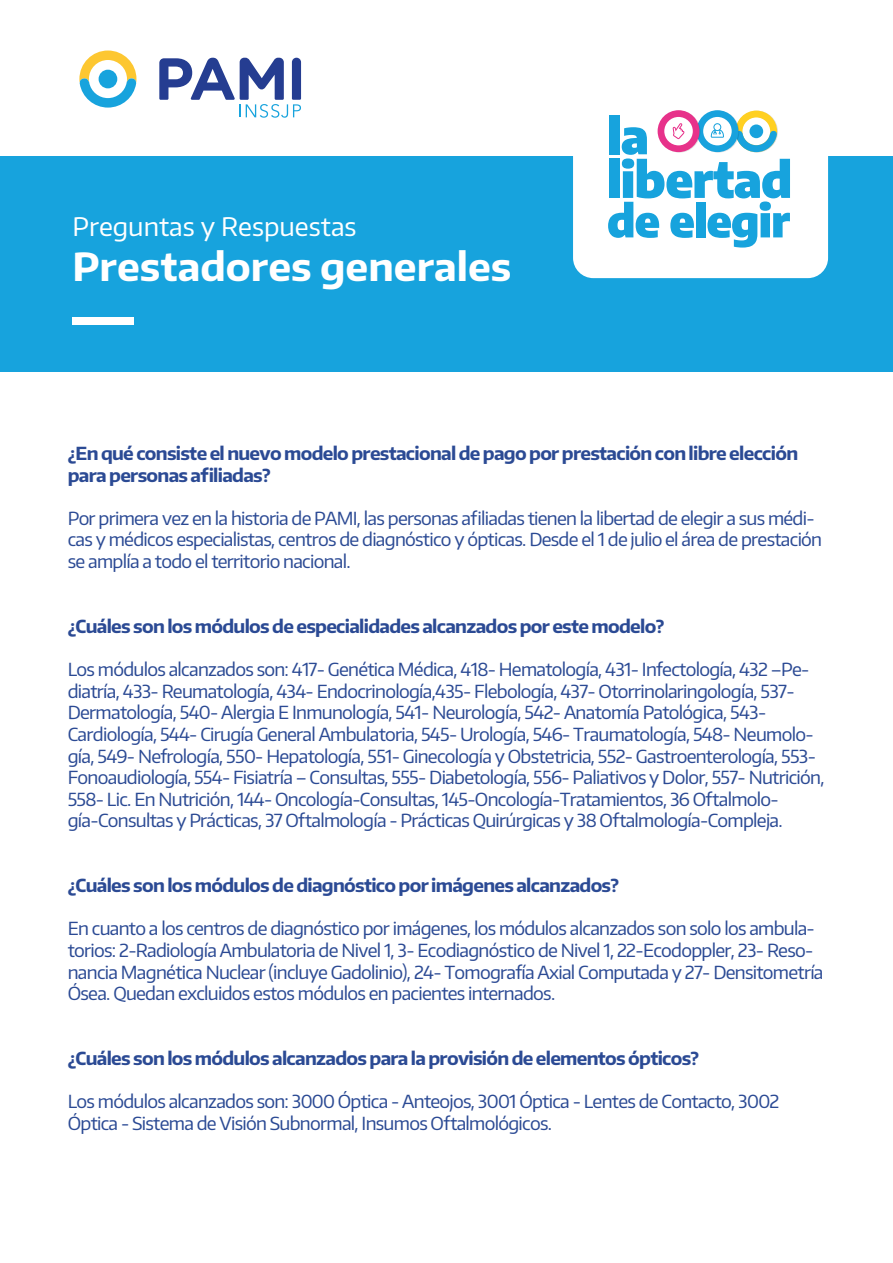
<style>
.page{position:relative;width:893px;height:1263px;background:#fff}
.page>*{position:absolute;margin:0;border:0;box-sizing:border-box;transform-origin:0 0}
.t1{font:700 38.7px "Encode Sans";color:#fff}
.t2{font:25.5px "Encode Sans";color:#fff}
.t3{font:18px/21.6px "Encode Sans";letter-spacing:-.04em;color:#2b4a94}
.t4{font:700 18px/21.6px "Encode Sans";letter-spacing:-.04em;color:#2b4a94}
</style>
<div class="page">
<div style="left:0;top:156px;width:893px;height:216px;background:#17a3dd"></div>
<div style="left:73px;top:317px;width:61px;height:8px;background:#fff"></div>
<svg style="left:159px;top:58px;width:142px;height:60px"></svg>
<svg style="left:79px;top:51px;width:58px;height:57px"></svg>
<div style="left:573px;top:65px;width:255px;height:213px;background:#fff;border-radius:20px"></div>
<svg style="left:608px;top:111px;width:182px;height:137px"></svg>
<h2 class="t2" style="left:73px;top:209px;width:286px">Preguntas y Respuestas</h2>
<h1 class="t1" style="left:73px;top:242px;width:440px">Prestadores generales</h1>
<p class="t4" style="left:68px;top:442px;width:732px">¿En qué consiste el nuevo modelo prestacional de pago por prestación con libre elección para personas afiliadas?</p>
<p class="t3" style="left:68px;top:507px;width:756px">Por primera vez en la historia de PAMI, las personas afiliadas tienen la libertad de elegir a sus médi&shy;cas y médicos especialistas, centros de diagnóstico y ópticas. Desde el 1 de julio el área de prestación se amplía a todo el territorio nacional.</p>
<p class="t4" style="left:68px;top:615px;width:598px">¿Cuáles son los módulos de especialidades alcanzados por este modelo?</p>
<p class="t3" style="left:68px;top:658px;width:758px">Los módulos alcanzados son: 417- Genética Médica, 418- Hematología, 431- Infectología, 432 –Pe&shy;diatría, 433- Reumatología, 434- Endocrinología,435- Flebología, 437- Otorrinolaringología, 537- Dermatología, 540- Alergia E Inmunología, 541- Neurología, 542- Anatomía Patológica, 543- Cardiología, 544- Cirugía General Ambulatoria, 545- Urología, 546- Traumatología, 548- Neumolo&shy;gía, 549- Nefrología, 550- Hepatología, 551- Ginecología y Obstetricia, 552- Gastroenterología, 553- Fonoaudiología, 554- Fisiatría – Consultas, 555- Diabetología, 556- Paliativos y Dolor, 557- Nutrición, 558- Lic. En Nutrición, 144- Oncología-Consultas, 145-Oncología-Tratamientos, 36 Oftalmolo&shy;gía-Consultas y Prácticas, 37 Oftalmología - Prácticas Quirúrgicas y 38 Oftalmología-Compleja.</p>
<p class="t4" style="left:68px;top:874px;width:553px">¿Cuáles son los módulos de diagnóstico por imágenes alcanzados?</p>
<p class="t3" style="left:68px;top:917px;width:757px">En cuanto a los centros de diagnóstico por imágenes, los módulos alcanzados son solo los ambula&shy;torios: 2-Radiología Ambulatoria de Nivel 1, 3- Ecodiagnóstico de Nivel 1, 22-Ecodoppler, 23- Reso&shy;nancia Magnética Nuclear (incluye Gadolinio), 24- Tomografía Axial Computada y 27- Densitometría Ósea. Quedan excluidos estos módulos en pacientes internados.</p>
<p class="t4" style="left:68px;top:1047px;width:633px">¿Cuáles son los módulos alcanzados para la provisión de elementos ópticos?</p>
<p class="t3" style="left:68px;top:1090px;width:713px">Los módulos alcanzados son: 3000 Óptica - Anteojos, 3001 Óptica - Lentes de Contacto, 3002<br>Óptica - Sistema de Visión Subnormal, Insumos Oftalmológicos.</p>
</div>
